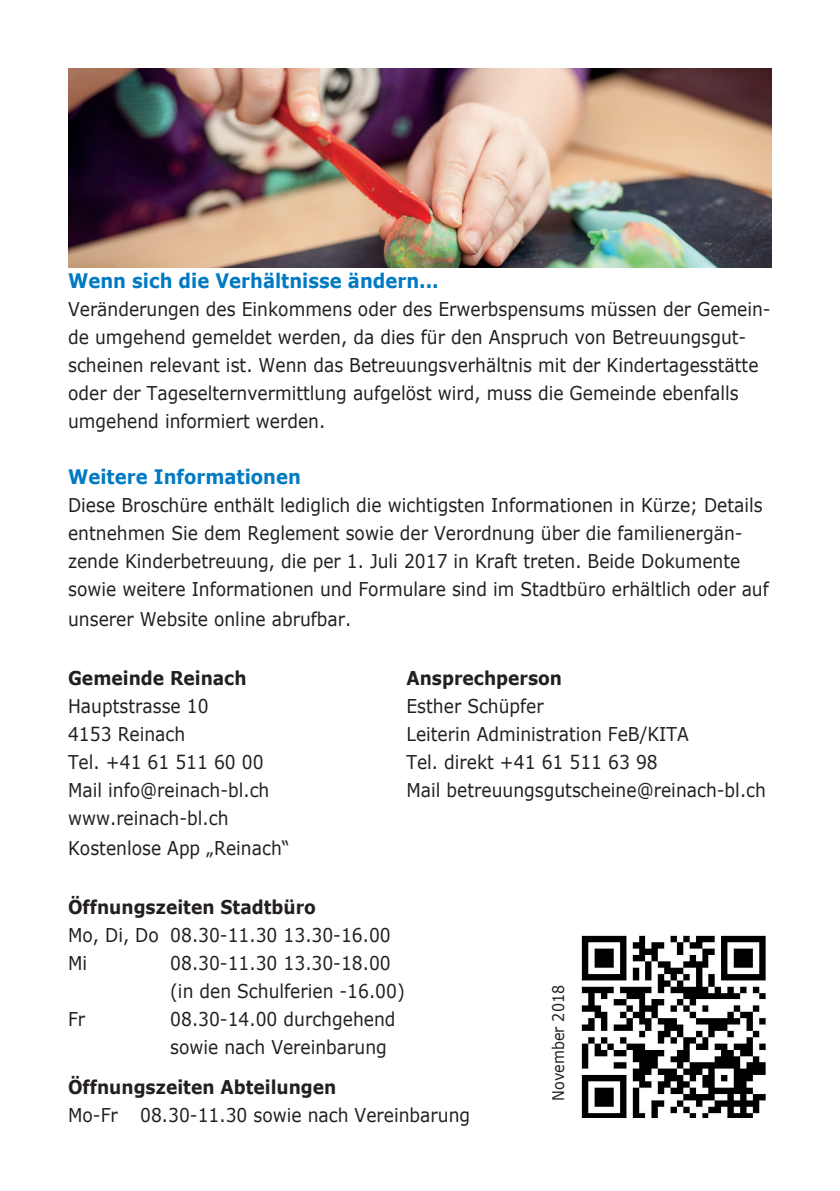
<style>
.page{position:relative;width:840px;height:1191px;background:#fff}
.page>*{position:absolute;margin:0;border:0;box-sizing:border-box;transform-origin:0 0}
.t1{font:700 20px "Verdana";color:#007ac2;scale:.9 1}
.t2{font:19px/28px "Verdana";color:#231f20;scale:.9 1}
.t3{font:700 19px "Verdana";color:#231f20;scale:.9 1}
.t4{font:16px "Verdana";color:#231f20;scale:.9 1}
</style>
<div class="page">
<img style="left:581px;top:934px;width:185px;height:183px">
<img style="left:68px;top:68px;width:703px;height:200px">
<p class="t1" style="left:68px;top:266px;width:413px">Wenn sich die Verhältnisse ändern...</p>
<p class="t2" style="left:68px;top:294px;width:781px">Veränderungen des Einkommens oder des Erwerbspensums müssen der Gemein&shy;de umgehend gemeldet werden, da dies für den Anspruch von Betreuungsgut&shy;scheinen relevant ist. Wenn das Betreuungsverhältnis mit der Kindertagesstätte oder der Tageselternvermittlung aufgelöst wird, muss die Gemeinde ebenfalls umgehend informiert werden.</p>
<p class="t1" style="left:68px;top:462px;width:260px">Weitere Informationen</p>
<p class="t2" style="left:68px;top:490px;width:779px">Diese Broschüre enthält lediglich die wichtigsten Informationen in Kürze; Details entnehmen Sie dem Reglement sowie der Verordnung über die familienergän&shy;zende Kinderbetreuung, die per 1. Juli 2017 in Kraft treten. Beide Dokumente sowie weitere Informationen und Formulare sind im Stadtbüro erhältlich oder auf</p>
<p class="t2" style="left:68px;top:604px;width:316px">unserer Website online abrufbar.</p>
<p class="t3" style="left:68px;top:665px;width:200px">Gemeinde Reinach</p>
<p class="t3" style="left:406px;top:665px;width:174px">Ansprechperson</p>
<p class="t2" style="left:68px;top:692px;width:157px">Hauptstrasse 10</p>
<p class="t2" style="left:406px;top:692px;width:154px">Esther Schüpfer</p>
<p class="t2" style="left:68px;top:720px;width:132px">4153 Reinach</p>
<p class="t2" style="left:406px;top:720px;width:315px">Leiterin Administration FeB/KITA</p>
<p class="t2" style="left:68px;top:748px;width:219px">Tel. +41 61 511 60 00</p>
<p class="t2" style="left:406px;top:748px;width:280px">Tel. direkt +41 61 511 63 98</p>
<p class="t2" style="left:68px;top:776px;width:225px">Mail info@reinach-bl.ch</p>
<p class="t2" style="left:406px;top:776px;width:401px">Mail betreuungsgutscheine@reinach-bl.ch</p>
<p class="t2" style="left:68px;top:803px;width:247px;line-height:30px">www.reinach-bl.ch<br>Kostenlose App „Reinach“</p>
<p class="t3" style="left:68px;top:893px;width:277px">Öffnungszeiten Stadtbüro</p>
<p class="t2" style="left:68px;top:920px;width:360px">Mo, Di, Do 08.30-11.30 13.30-16.00<br>Mi</p>
<p class="t2" style="left:170px;top:948px;width:262px">08.30-11.30 13.30-18.00 (in den Schulferien -16.00)</p>
<p class="t2" style="left:68px;top:1004px;width:21px">Fr</p>
<p class="t2" style="left:170px;top:1004px;width:252px">08.30-14.00 durchgehend sowie nach Vereinbarung</p>
<p class="t3" style="left:68px;top:1073px;width:299px">Öffnungszeiten Abteilungen</p>
<p class="t2" style="left:68px;top:1100px;width:448px">Mo-Fr 08.30-11.30 sowie nach Vereinbarung</p>
<p class="t4" style="left:547px;top:1100px;width:130px;rotate:-90deg">November 2018</p>
</div>
